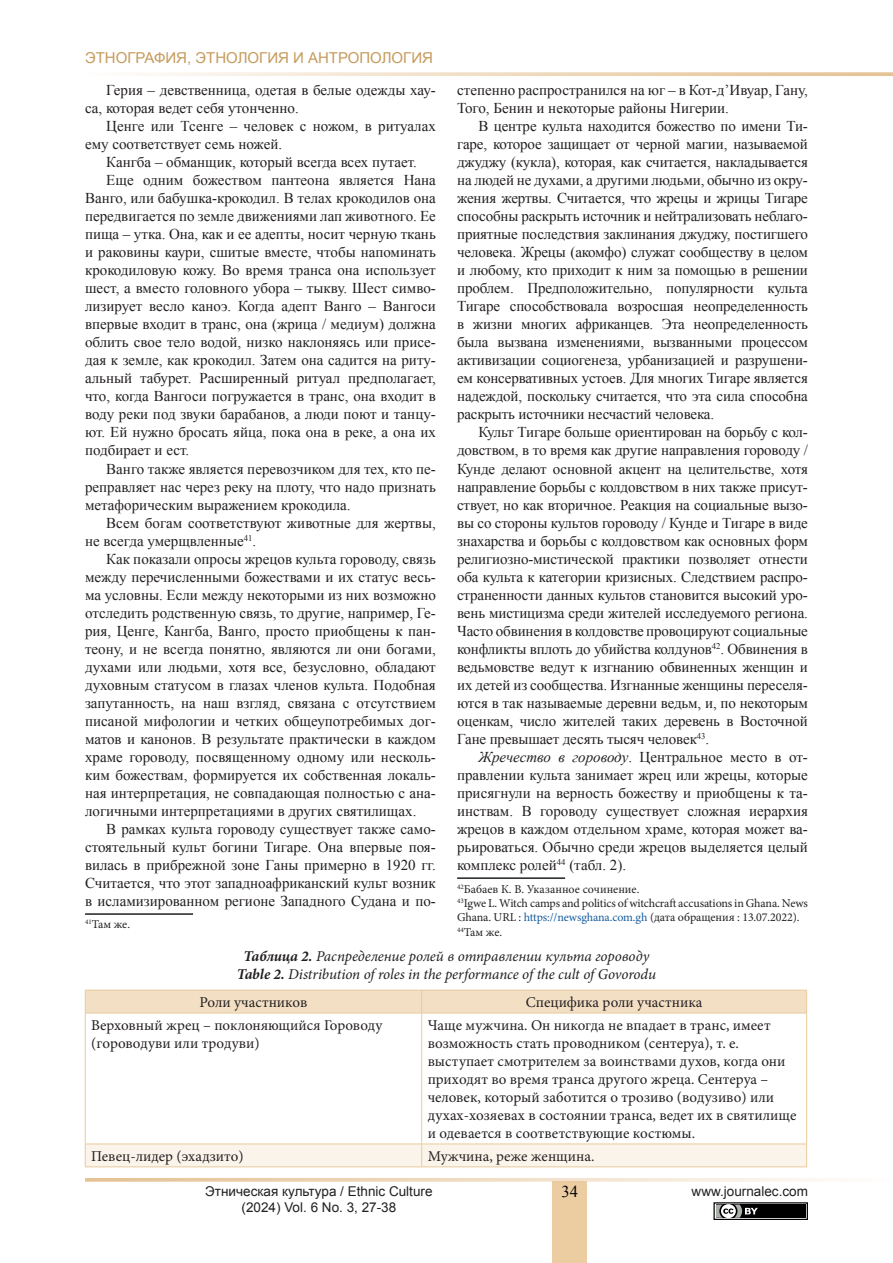
<style>
.page{position:relative;width:893px;height:1263px;background:#fff}
.page>*{position:absolute;margin:0;border:0;box-sizing:border-box;transform-origin:0 0}
.t1{font:16.5px "Times New Roman";color:#000}
.t2{font:15px/18px "Times New Roman";color:#231f20;text-align:justify}
.t3{font:15px/18px "Minion Pro";color:#231f20}
.t4{font:italic 15px "Minion Pro";letter-spacing:-.005em;color:#231f20}
.t5{font:15px "Arial";color:#c69a5c}
.t6{font:13.5px/16.2px "Arial";color:#231f20;text-align:center}
.t7{font:12px/14.4px "Minion Pro";letter-spacing:-.01em;color:#231f20}
.s1{font-style:italic}
.s2{color:#175d9e}
.s3{font-weight:700}
</style>
<div class="page">
<div style="left:553px;top:1182px;width:34px;height:81px;background:#ebcda1"></div>
<svg style="left:149px;top:72px;width:744px;height:4px"></svg>
<svg style="left:85px;top:1178px;width:745px;height:4px"></svg>
<div style="left:714px;top:1203px;width:93px;height:16px;background:#f4f5f4"></div>
<div style="left:713px;top:1202px;width:95px;height:18px;border:1px solid #000"></div>
<div style="left:716px;top:1204px;width:90px;height:14px;background:#000"></div>
<svg style="left:716px;top:1204px;width:42px;height:14px"></svg>
<hr style="left:85px;top:913px;width:108px;height:2px;background:#231f20">
<hr style="left:457px;top:877px;width:108px;height:2px;background:#231f20">
<svg style="left:85px;top:990px;width:722px;height:23px"></svg>
<div style="left:85px;top:1145px;width:722px;height:21px;background:#fbf4eb"></div>
<hr style="left:85px;top:1166px;width:337px;height:1px;background:#eaca9c">
<hr style="left:422px;top:1166px;width:385px;height:1px;background:#eaca9c">
<hr style="left:85px;top:1013px;width:337px;height:1px;background:#eaca9c">
<hr style="left:85px;top:1013px;width:1px;height:131px;background:#eaca9c">
<hr style="left:422px;top:1013px;width:385px;height:1px;background:#eaca9c">
<hr style="left:421px;top:1013px;width:1px;height:131px;background:#eaca9c">
<hr style="left:806px;top:1013px;width:1px;height:131px;background:#eaca9c">
<hr style="left:85px;top:1144px;width:337px;height:1px;background:#eaca9c">
<hr style="left:422px;top:1144px;width:385px;height:1px;background:#eaca9c">
<p class="t5" style="left:85px;top:48px;width:349px">ЭТНОГРАФИЯ, ЭТНОЛОГИЯ И АНТРОПОЛОГИЯ</p>
<p class="t2" style="left:85px;top:81px;width:352px;text-indent:21px">Герия – девственница, одетая в белые одежды хау&shy;са, которая ведет себя утонченно.</p>
<p class="t2" style="left:85px;top:117px;width:352px;text-indent:21px">Ценге или Тсенге – человек с ножом, в ритуалах ему соответствует семь ножей.</p>
<p class="t2" style="left:106px;top:153px;width:312px">Кангба – обманщик, который всегда всех путает.</p>
<p class="t2" style="left:85px;top:171px;width:352px;text-indent:21px">Еще одним божеством пантеона является Нана Ванго, или бабушка-крокодил. В телах крокодилов она передвигается по земле движениями лап животного. Ее пища – утка. Она, как и ее адепты, носит черную ткань и раковины каури, сшитые вместе, чтобы напоминать крокодиловую кожу. Во время транса она использует шест, а вместо головного убора – тыкву. Шест симво&shy;лизирует весло каноэ. Когда адепт Ванго – Вангоси впервые входит в транс, она (жрица / медиум) должна облить свое тело водой, низко наклоняясь или присе&shy;дая к земле, как крокодил. Затем она садится на риту&shy;альный табурет. Расширенный ритуал предполагает, что, когда Вангоси погружается в транс, она входит в воду реки под звуки барабанов, а люди поют и танцу&shy;ют. Ей нужно бросать яйца, пока она в реке, а она их подбирает и ест.</p>
<p class="t2" style="left:85px;top:459px;width:352px;text-indent:21px">Ванго также является перевозчиком для тех, кто пе&shy;реправляет нас через реку на плоту, что надо признать метафорическим выражением крокодила.</p>
<p class="t2" style="left:85px;top:513px;width:352px;text-indent:21px">Всем богам соответствуют животные для жертвы, не всегда умерщвленные<sup>41</sup>.</p>
<p class="t2" style="left:85px;top:549px;width:352px;text-indent:21px">Как показали опросы жрецов культа гороводу, связь между перечисленными божествами и их статус весь&shy;ма условны. Если между некоторыми из них возможно отследить родственную связь, то другие, например, Ге&shy;рия, Ценге, Кангба, Ванго, просто приобщены к пан&shy;теону, и не всегда понятно, являются ли они богами, духами или людьми, хотя все, безусловно, обладают духовным статусом в глазах членов культа. Подобная запутанность, на наш взгляд, связана с отсутствием писаной мифологии и четких общеупотребимых дог&shy;матов и канонов. В результате практически в каждом храме гороводу, посвященному одному или несколь&shy;ким божествам, формируется их собственная локаль&shy;ная интерпретация, не совпадающая полностью с ана&shy;логичными интерпретациями в других святилищах.</p>
<p class="t2" style="left:85px;top:819px;width:352px;text-indent:21px">В рамках культа гороводу существует также само&shy;стоятельный культ богини Тигаре. Она впервые поя&shy;вилась в прибрежной зоне Ганы примерно в 1920 гг.<br>Считается, что этот западноафриканский культ возник в исламизированном регионе Западного Судана и по-</p>
<p class="t7" style="left:85px;top:917px;width:47px"><sup>41</sup>Там же.</p>
<p class="t2" style="left:457px;top:81px;width:352px">степенно распространился на юг – в Кот-д’Ивуар, Гану,<br>Того, Бенин и некоторые районы Нигерии.</p>
<p class="t2" style="left:457px;top:117px;width:352px;text-indent:21px">В центре культа находится божество по имени Ти&shy;гаре, которое защищает от черной магии, называемой джуджу (кукла), которая, как считается, накладывается на людей не духами, а другими людьми, обычно из окру&shy;жения жертвы. Считается, что жрецы и жрицы Тигаре способны раскрыть источник и нейтрализовать неблаго&shy;приятные последствия заклинания джуджу, постигшего человека. Жрецы (акомфо) служат сообществу в целом и любому, кто приходит к ним за помощью в решении проблем. Предположительно, популярности культа Тигаре способствовала возросшая неопределенность в жизни многих африканцев. Эта неопределенность была вызвана изменениями, вызванными процессом активизации социогенеза, урбанизацией и разрушени&shy;ем консервативных устоев. Для многих Тигаре является надеждой, поскольку считается, что эта сила способна раскрыть источники несчастий человека.</p>
<p class="t2" style="left:457px;top:423px;width:352px;text-indent:21px">Культ Тигаре больше ориентирован на борьбу с кол&shy;довством, в то время как другие направления гороводу / Кунде делают основной акцент на целительстве, хотя направление борьбы с колдовством в них также присут&shy;ствует, но как вторичное. Реакция на социальные вызо&shy;вы со стороны культов гороводу / Кунде и Тигаре в виде знахарства и борьбы с колдовством как основных форм религиозно-мистической практики позволяет отнести оба культа к категории кризисных. Следствием распро&shy;страненности данных культов становится высокий уро&shy;вень мистицизма среди жителей исследуемого региона.<br>Часто обвинения в колдовстве провоцируют социальные конфликты вплоть до убийства колдунов<sup>42</sup>. Обвинения в ведьмовстве ведут к изгнанию обвиненных женщин и их детей из сообщества. Изгнанные женщины переселя&shy;ются в так называемые деревни ведьм, и, по некоторым оценкам, число жителей таких деревень в Восточной Гане превышает десять тысяч человек<sup>43</sup>.</p>
<p class="t2" style="left:457px;top:747px;width:352px;text-indent:21px"><span class="s1">Жречество в гороводу</span>. Центральное место в от&shy;правлении культа занимает жрец или жрецы, которые присягнули на верность божеству и приобщены к та&shy;инствам. В гороводу существует сложная иерархия жрецов в каждом отдельном храме, которая может ва&shy;рьироваться. Обычно среди жрецов выделяется целый комплекс ролей<sup>44</sup> (табл. 2).</p>
<p class="t7" style="left:457px;top:881px;width:184px"><sup>42</sup>Бабаев К. В. Указанное сочинение.</p>
<p class="t7" style="left:457px;top:896px;width:352px"><sup>43</sup>Igwe L. Witch camps and politics of witchcraft accusations in Ghana. News<br>Ghana. URL : <span class="s2">https://newsghana.com.gh</span> (дата обращения : 13.07.2022).</p>
<p class="t7" style="left:457px;top:925px;width:47px"><sup>44</sup>Там же.</p>
<p class="t4" style="left:244px;top:946px;width:407px"><span class="s3">Таблица 2.</span> Распределение ролей в отправлении культа гороводу</p>
<p class="t4" style="left:237px;top:964px;width:421px"><span class="s3">Table 2.</span> Distribution of roles in the performance of the cult of Govorodu</p>
<p class="t3" style="left:200px;top:993px;width:109px">Роли участников</p>
<p class="t3" style="left:526px;top:993px;width:178px">Специфика роли участника</p>
<p class="t3" style="left:91px;top:1016px;width:293px">Верховный жрец – поклоняющийся Гороводу (гороводуви или тродуви)</p>
<p class="t3" style="left:428px;top:1016px;width:370px">Чаще мужчина. Он никогда не впадает в транс, имеет возможность стать проводником (сентеруа), т. е. выступает смотрителем за воинствами духов, когда они приходят во время транса другого жреца. Сентеруа – человек, который заботится о трозиво (водузиво) или духах-хозяевах в состоянии транса, ведет их в святилище и одевается в соответствующие костюмы.</p>
<p class="t3" style="left:91px;top:1147px;width:154px">Певец-лидер (эхадзито)</p>
<p class="t3" style="left:428px;top:1147px;width:168px">Мужчина, реже женщина.</p>
<p class="t6" style="left:205px;top:1183px;width:229px">Этническая культура / Ethnic Culture (2024) Vol. 6 No. 3, 27-38</p>
<p class="t1" style="left:562px;top:1181px;width:18px">34</p>
<p class="t6" style="left:692px;top:1183px;width:118px">www.journalec.com</p>
</div>
